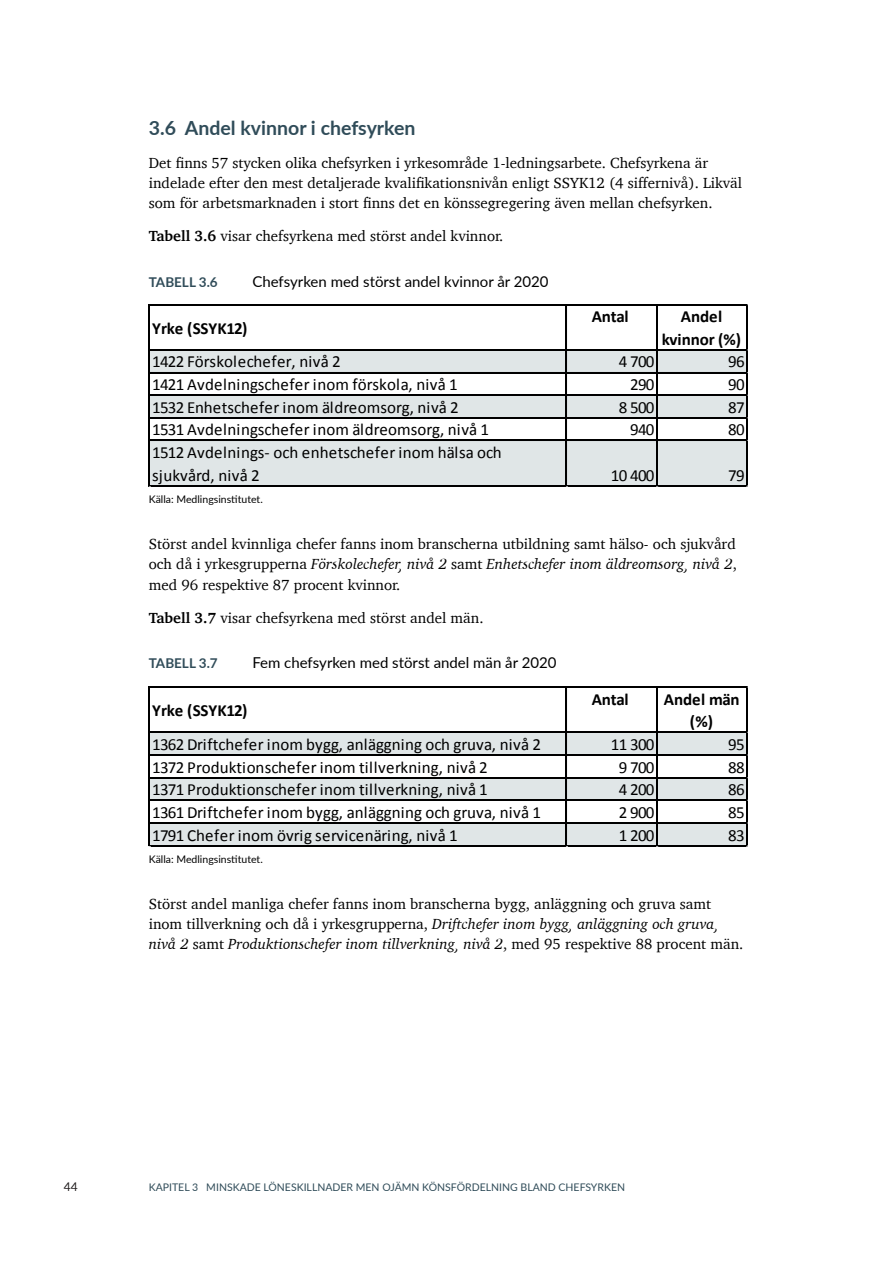
<style>
.page{position:relative;width:893px;height:1263px;background:#fff}
.page>*{position:absolute;margin:0;border:0;box-sizing:border-box;transform-origin:0 0}
.t1{font:700 19.5px "Lato";color:#304c59}
.t2{font:16.95px/22.6px "Calibri";letter-spacing:.005em;color:#000}
.t3{font:700 16.95px/22.6px "Calibri";letter-spacing:-.01em;color:#000;text-align:center}
.t4{font:15px/20.2px "Charter";color:#000}
.Figurrubrik_2{font:15px "Lato";color:#000}
.Figurrubrik_2-2{font:700 13.5px "Lato";color:#304c59}
.t5{font:12px "Lato";color:#231f20}
.t6{font:10.5px "Lato";color:#304c59}
.Källor{font:10.5px "Lato";color:#000}
.s1{font-weight:700}
.s2{font-style:italic}
</style>
<div class="page">
<div style="left:150px;top:349px;width:597px;height:24px;background:#e0e6e7"></div>
<div style="left:150px;top:395px;width:597px;height:23px;background:#e0e6e7"></div>
<div style="left:150px;top:440px;width:597px;height:46px;background:#e0e6e7"></div>
<hr style="left:150px;top:304px;width:597px;height:1px;background:#000">
<hr style="left:150px;top:349px;width:597px;height:1px;background:#000">
<hr style="left:150px;top:372px;width:597px;height:1px;background:#000">
<hr style="left:150px;top:395px;width:597px;height:1px;background:#000">
<hr style="left:150px;top:417px;width:597px;height:1px;background:#000">
<hr style="left:150px;top:440px;width:597px;height:1px;background:#000">
<hr style="left:149px;top:304px;width:1px;height:182px;background:#000">
<hr style="left:566px;top:305px;width:1px;height:181px;background:#000">
<hr style="left:656px;top:305px;width:1px;height:181px;background:#000">
<hr style="left:150px;top:485px;width:597px;height:1px;background:#000">
<hr style="left:746px;top:305px;width:1px;height:181px;background:#000">
<div style="left:150px;top:732px;width:597px;height:23px;background:#e0e6e7"></div>
<div style="left:150px;top:777px;width:597px;height:24px;background:#e0e6e7"></div>
<div style="left:150px;top:822px;width:597px;height:24px;background:#e0e6e7"></div>
<hr style="left:150px;top:686px;width:597px;height:1px;background:#000">
<hr style="left:150px;top:732px;width:597px;height:1px;background:#000">
<hr style="left:150px;top:754px;width:597px;height:1px;background:#000">
<hr style="left:150px;top:777px;width:597px;height:1px;background:#000">
<hr style="left:150px;top:800px;width:597px;height:1px;background:#000">
<hr style="left:150px;top:822px;width:597px;height:1px;background:#000">
<hr style="left:149px;top:686px;width:1px;height:160px;background:#000">
<hr style="left:566px;top:687px;width:1px;height:159px;background:#000">
<hr style="left:656px;top:687px;width:1px;height:159px;background:#000">
<hr style="left:150px;top:845px;width:597px;height:1px;background:#000">
<hr style="left:746px;top:687px;width:1px;height:159px;background:#000">
<h2 class="t1" style="left:149px;top:113px;width:268px">3.6 Andel kvinnor i chefsyrken</h2>
<p class="t4" style="left:149px;top:152px;width:595px">Det finns 57 stycken olika chefsyrken i yrkesområde 1-ledningsarbete. Chefsyrkena är indelade efter den mest detaljerade kvalifikationsnivån enligt SSYK12 (4 siffernivå). Likväl som för arbetsmarknaden i stort finns det en könssegregering även mellan chefsyrken.</p>
<p class="t4" style="left:149px;top:226px;width:356px"><span class="s1">Tabell 3.6</span> visar chefsyrkena med störst andel kvinnor.</p>
<p class="Figurrubrik_2-2" style="left:149px;top:272px;width:70px">TABELL 3.6</p>
<p class="Figurrubrik_2" style="left:252px;top:271px;width:298px">Chefsyrken med störst andel kvinnor år 2020</p>
<p class="t3" style="left:152px;top:316px;width:97px">Yrke (SSYK12)</p>
<p class="t3" style="left:592px;top:305px;width:38px">Antal</p>
<p class="t3" style="left:662px;top:305px;width:81px">Andel kvinnor (%)</p>
<p class="t2" style="left:152px;top:350px;width:190px">1422 Förskolechefer, nivå 2</p>
<p class="t2" style="left:619px;top:350px;width:37px">4 700</p>
<p class="t2" style="left:728px;top:350px;width:18px">96</p>
<p class="t2" style="left:152px;top:373px;width:307px">1421 Avdelningschefer inom förskola, nivå 1</p>
<p class="t2" style="left:630px;top:373px;width:26px">290</p>
<p class="t2" style="left:728px;top:373px;width:18px">90</p>
<p class="t2" style="left:152px;top:395px;width:308px">1532 Enhetschefer inom äldreomsorg, nivå 2</p>
<p class="t2" style="left:619px;top:395px;width:37px">8 500</p>
<p class="t2" style="left:728px;top:395px;width:18px">87</p>
<p class="t2" style="left:152px;top:418px;width:338px">1531 Avdelningschefer inom äldreomsorg, nivå 1</p>
<p class="t2" style="left:630px;top:418px;width:26px">940</p>
<p class="t2" style="left:728px;top:418px;width:18px">80</p>
<p class="t2" style="left:152px;top:441px;width:351px">1512 Avdelnings- och enhetschefer inom hälsa och sjukvård, nivå 2</p>
<p class="t2" style="left:611px;top:463px;width:45px">10 400</p>
<p class="t2" style="left:728px;top:463px;width:18px">79</p>
<p class="Källor" style="left:149px;top:492px;width:115px">Källa: Medlingsinstitutet.</p>
<p class="t4" style="left:149px;top:534px;width:589px;text-align:justify">Störst andel kvinnliga chefer fanns inom branscherna utbildning samt hälso- och sjukvård och då i yrkesgrupperna <span class="s2">Förskolechefer, nivå 2</span> samt <span class="s2">Enhetschefer inom äldreomsorg, nivå 2</span>, med 96 respektive 87 procent kvinnor.</p>
<p class="t4" style="left:149px;top:607px;width:336px"><span class="s1">Tabell 3.7</span> visar chefsyrkena med störst andel män.</p>
<p class="Figurrubrik_2-2" style="left:149px;top:653px;width:70px">TABELL 3.7</p>
<p class="Figurrubrik_2" style="left:252px;top:652px;width:306px">Fem chefsyrken med störst andel män år 2020</p>
<p class="t3" style="left:152px;top:698px;width:97px">Yrke (SSYK12)</p>
<p class="t3" style="left:592px;top:687px;width:38px">Antal</p>
<p class="t3" style="left:664px;top:687px;width:77px">Andel män (%)</p>
<p class="t2" style="left:152px;top:732px;width:390px">1362 Driftchefer inom bygg, anläggning och gruva, nivå 2</p>
<p class="t2" style="left:611px;top:732px;width:45px">11 300</p>
<p class="t2" style="left:728px;top:732px;width:18px">95</p>
<p class="t2" style="left:152px;top:755px;width:337px">1372 Produktionschefer inom tillverkning, nivå 2</p>
<p class="t2" style="left:619px;top:755px;width:37px">9 700</p>
<p class="t2" style="left:728px;top:755px;width:18px">88</p>
<p class="t2" style="left:152px;top:778px;width:337px">1371 Produktionschefer inom tillverkning, nivå 1</p>
<p class="t2" style="left:619px;top:778px;width:37px">4 200</p>
<p class="t2" style="left:728px;top:778px;width:18px">86</p>
<p class="t2" style="left:152px;top:800px;width:390px">1361 Driftchefer inom bygg, anläggning och gruva, nivå 1</p>
<p class="t2" style="left:619px;top:800px;width:37px">2 900</p>
<p class="t2" style="left:728px;top:800px;width:18px">85</p>
<p class="t2" style="left:152px;top:823px;width:307px">1791 Chefer inom övrig servicenäring, nivå 1</p>
<p class="t2" style="left:619px;top:823px;width:37px">1 200</p>
<p class="t2" style="left:728px;top:823px;width:18px">83</p>
<p class="Källor" style="left:149px;top:852px;width:115px">Källa: Medlingsinstitutet.</p>
<p class="t4" style="left:149px;top:893px;width:596px">Störst andel manliga chefer fanns inom branscherna bygg, anläggning och gruva samt inom tillverkning och då i yrkesgrupperna, <span class="s2">Driftchefer inom bygg, anläggning och gruva, nivå 2</span> samt <span class="s2">Produktionschefer inom tillverkning, nivå 2</span>, med 95 respektive 88 procent män.</p>
<p class="t5" style="left:64px;top:1178px;width:15px">44</p>
<p class="t6" style="left:149px;top:1179px;width:478px">KAPITEL 3 MINSKADE LÖNESKILLNADER MEN OJÄMN KÖNSFÖRDELNING BLAND CHEFSYRKEN</p>
</div>
